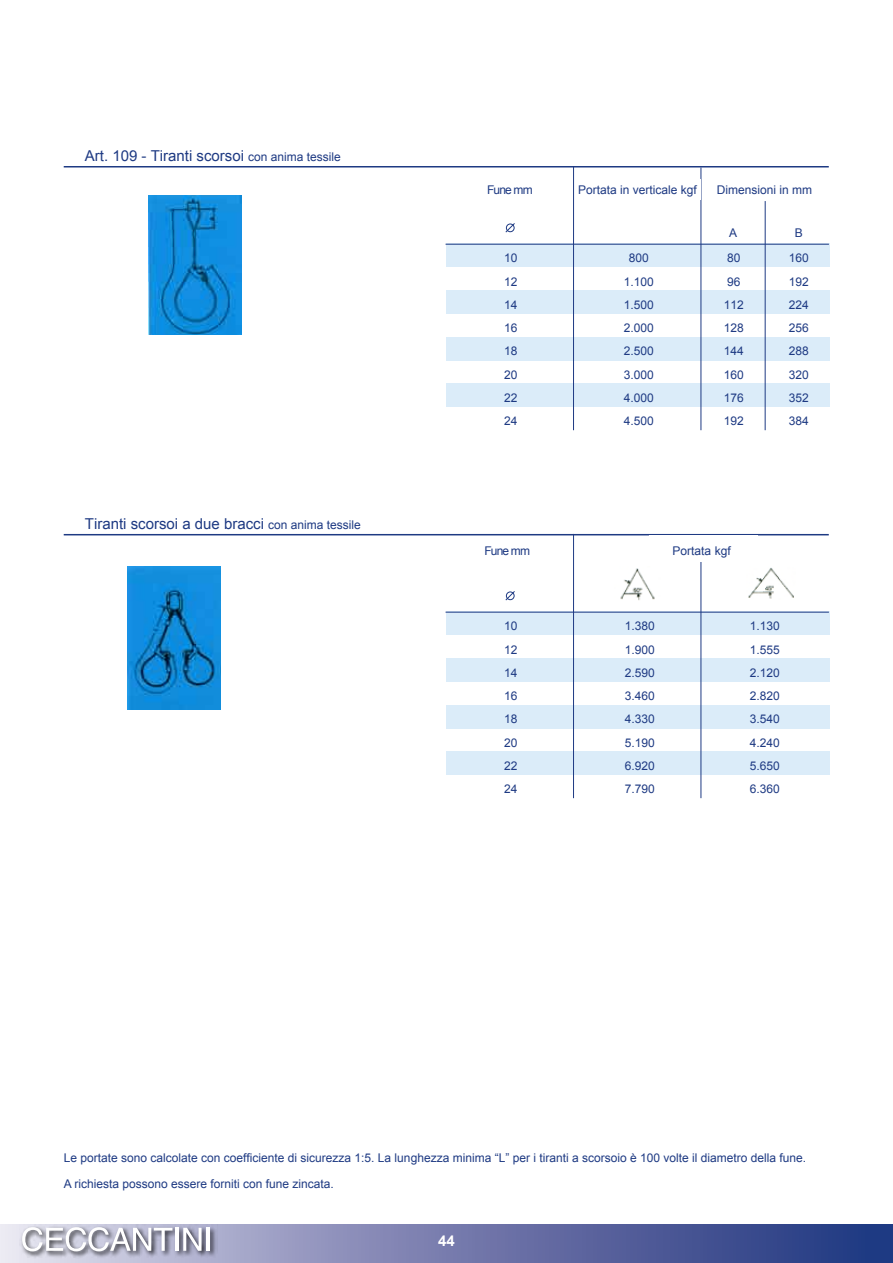
<style>
.page{position:relative;width:893px;height:1263px;background:#fff}
.page>*{position:absolute;margin:0;border:0;box-sizing:border-box;transform-origin:0 0}
.t1{font:15px "Arial";color:#1e3a83}
.t2{font:700 15px "Arial";color:#fff}
.t3{font:12px/23.2px "Arial";color:#1e3a83;text-align:justify}
.s1{font-size:12px}
</style>
<div class="page">
<div style="left:0;top:1224px;width:893px;height:39px;background:linear-gradient(to right,#e0dbea,#172b79)"></div>
<div style="left:19px;top:1224px;width:198px;height:34px;background:#000;opacity:.8"></div>
<svg style="left:22px;top:1227px;width:150px;height:24px"></svg>
<hr style="left:176px;top:1228px;width:3px;height:23px;background:#fff">
<svg style="left:183px;top:1228px;width:19px;height:23px"></svg>
<hr style="left:207px;top:1228px;width:3px;height:23px;background:#fff">
<hr style="left:892px;top:1224px;width:1px;height:39px;background:#1e3a83">
<div style="left:446px;top:612px;width:383px;height:23px;background:#dbecf9"></div>
<div style="left:446px;top:658px;width:383px;height:23px;background:#dbecf9"></div>
<div style="left:446px;top:705px;width:383px;height:23px;background:#dbecf9"></div>
<div style="left:446px;top:751px;width:383px;height:24px;background:#dbecf9"></div>
<div style="left:446px;top:244px;width:383px;height:23px;background:#dbecf9"></div>
<div style="left:446px;top:290px;width:383px;height:24px;background:#dbecf9"></div>
<div style="left:446px;top:337px;width:383px;height:23px;background:#dbecf9"></div>
<div style="left:446px;top:384px;width:383px;height:23px;background:#dbecf9"></div>
<hr style="left:64px;top:534px;width:765px;height:1px;background:#1e3a83">
<hr style="left:573px;top:534px;width:1px;height:264px;background:#1e3a83">
<hr style="left:700px;top:535px;width:1px;height:263px;background:#1e3a83">
<hr style="left:446px;top:612px;width:383px;height:1px;background:#1e3a83">
<div style="left:649px;top:536px;width:109px;height:26px;background:#fff"></div>
<hr style="left:64px;top:166px;width:765px;height:1px;background:#1e3a83">
<hr style="left:573px;top:166px;width:1px;height:264px;background:#1e3a83">
<hr style="left:700px;top:167px;width:1px;height:263px;background:#1e3a83">
<hr style="left:765px;top:201px;width:1px;height:229px;background:#1e3a83">
<hr style="left:446px;top:244px;width:383px;height:1px;background:#1e3a83">
<svg style="left:505px;top:591px;width:10px;height:10px"></svg>
<svg style="left:505px;top:223px;width:10px;height:10px"></svg>
<img style="left:128px;top:566px;width:92px;height:144px">
<img style="left:620px;top:568px;width:35px;height:33px">
<img style="left:748px;top:567px;width:46px;height:32px">
<img style="left:149px;top:195px;width:92px;height:139px">
<p class="t1" style="left:85px;top:147px;width:258px">Art. 109 - Tiranti scorsoi <span class="s1">con anima tessile</span></p>
<p class="t1" style="left:85px;top:515px;width:278px">Tiranti scorsoi a due bracci <span class="s1">con anima tessile</span></p>
<p class="t3" style="left:487px;top:178px;width:47px">Fune mm</p>
<p class="t3" style="left:578px;top:178px;width:120px">Portata in verticale fg</p>
<p class="t3" style="left:717px;top:178px;width:97px">Dimensioni in mm</p>
<p class="t3" style="left:729px;top:221px;width:10px">A</p>
<p class="t3" style="left:795px;top:221px;width:10px">B</p>
<p class="t3" style="left:681px;top:178px;width:18px">kgf</p>
<p class="t3" style="left:504px;top:247px;width:15px">10<br>12<br>14<br>16<br>18<br>20<br>22<br>24</p>
<p class="t3" style="left:624px;top:247px;width:32px;text-align:center">800<br>1.100<br>1.500<br>2.000<br>2.500<br>3.000<br>4.000<br>4.500</p>
<p class="t3" style="left:724px;top:247px;width:22px;text-align:left">80<br>96<br>112<br>128<br>144<br>160<br>176<br>192</p>
<p class="t3" style="left:789px;top:247px;width:22px">160<br>192<br>224<br>256<br>288<br>320<br>352<br>384</p>
<p class="t3" style="left:484px;top:539px;width:47px">Fune mm</p>
<p class="t3" style="left:672px;top:539px;width:60px">Portata fg</p>
<p class="t3" style="left:715px;top:539px;width:18px">kgf</p>
<p class="t3" style="left:504px;top:614px;width:15px">10<br>12<br>14<br>16<br>18<br>20<br>22<br>24</p>
<p class="t3" style="left:625px;top:614px;width:32px">1.380<br>1.900<br>2.590<br>3.460<br>4.330<br>5.190<br>6.920<br>7.790</p>
<p class="t3" style="left:750px;top:614px;width:32px">1.130<br>1.555<br>2.120<br>2.820<br>3.540<br>4.240<br>5.650<br>6.360</p>
<p class="t3" style="left:64px;top:1145px;width:744px;line-height:25.5px">Le portate sono calcolate con coefficiente di sicurezza 1:5. La lunghezza minima “L” per i tiranti a scorsoio è 100 volte il diametro della fune.<br>A richiesta possono essere forniti con fune zincata.</p>
<p class="t2" style="left:438px;top:1233px;width:18px">44</p>
</div>
